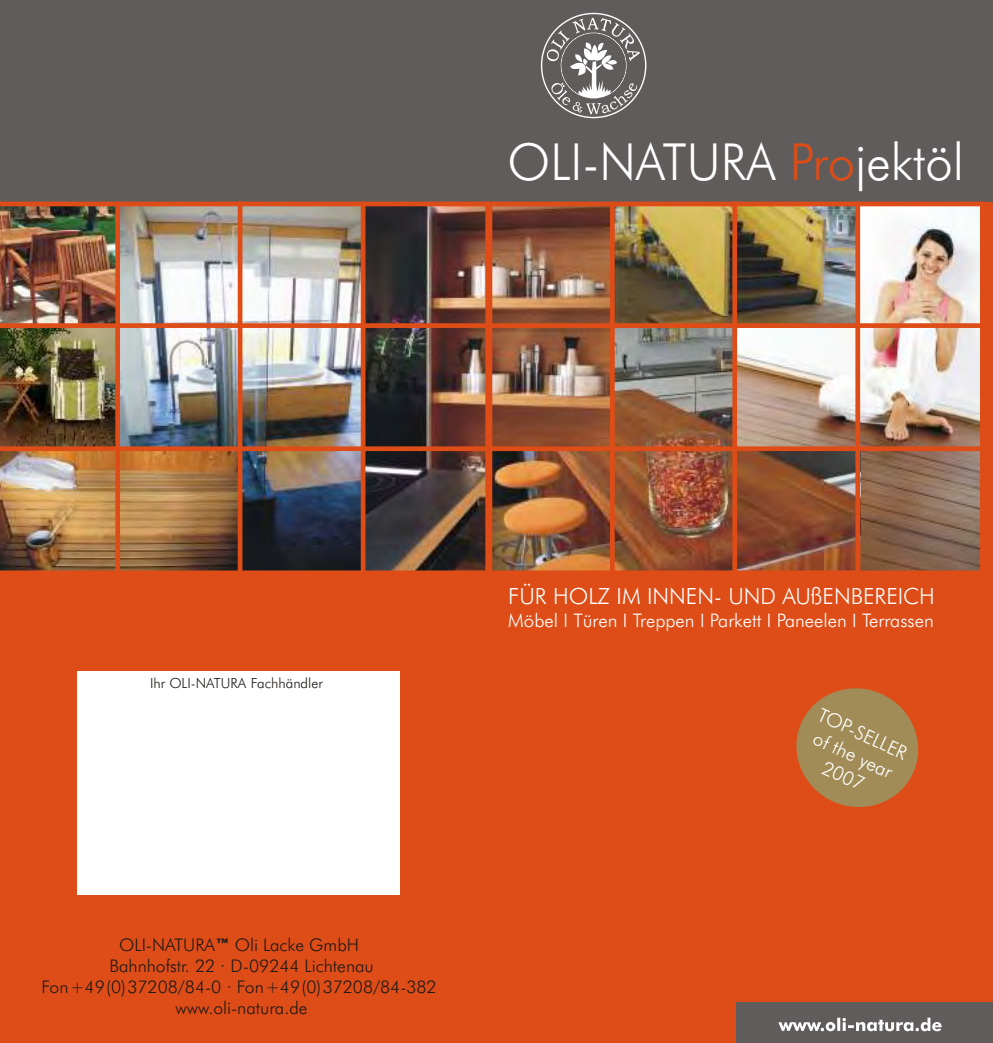
<style>
.page{position:relative;width:993px;height:1043px;background:#fff}
.page>*{position:absolute;margin:0;border:0;box-sizing:border-box;transform-origin:0 0}
.t1{font:51.1px "Futura Lt BT";color:#fff;scale:.96 1}
.t2{font:22.4px "Futura Lt BT";color:#fff}
.t3{font:19.25px/23.1px "Futura Lt BT";color:#fff}
.t4{font:18.72px "Futura Lt BT";color:#fff}
.t5{font:17.5px/21px "Futura Lt BT";color:#1f1a17;text-align:center}
.t6{font:14px "Futura Lt BT";color:#1f1a17}
.s1{color:#de4d17}
.s2{font-family:"Futura Md BT";font-weight:700}
</style>
<div class="page">
<div style="left:0;top:196px;width:992px;height:847px;background:#de4d17"></div>
<div style="left:0;top:0;width:992px;height:202px;background:#615c5c"></div>
<svg style="left:540px;top:13px;width:106px;height:105px"></svg>
<img style="left:120px;top:206px;width:240px;height:364px">
<img style="left:609px;top:328px;width:123px;height:118px">
<img style="left:365px;top:206px;width:244px;height:364px">
<img style="left:737px;top:206px;width:242px;height:364px">
<img style="left:1px;top:207px;width:114px;height:116px">
<img style="left:1px;top:328px;width:114px;height:118px">
<img style="left:1px;top:451px;width:237px;height:119px">
<img style="left:492px;top:451px;width:368px;height:119px">
<hr style="left:238px;top:201px;width:4px;height:373px;background:#de4d17">
<div style="left:115px;top:202px;width:5px;height:371px;background:#de4d17"></div>
<div style="left:485px;top:202px;width:5px;height:372px;background:#de4d17"></div>
<div style="left:0;top:446px;width:489px;height:5px;background:#de4d17"></div>
<div style="left:0;top:323px;width:489px;height:5px;background:#de4d17"></div>
<img style="left:614px;top:206px;width:241px;height:117px">
<div style="left:732px;top:202px;width:5px;height:372px;background:#de4d17"></div>
<hr style="left:610px;top:202px;width:4px;height:371px;background:#de4d17">
<div style="left:487px;top:202px;width:5px;height:372px;background:#de4d17"></div>
<svg style="left:855px;top:206px;width:4px;height:364px"></svg>
<div style="left:488px;top:446px;width:495px;height:5px;background:#de4d17"></div>
<div style="left:488px;top:323px;width:495px;height:5px;background:#de4d17"></div>
<div style="left:735px;top:1002px;width:257px;height:41px;background:#615c5c"></div>
<div style="left:77px;top:671px;width:323px;height:223px;background:#fff"></div>
<svg style="left:778px;top:1018px;width:163px;height:13px"></svg>
<svg style="left:796px;top:688px;width:122px;height:119px"></svg>
<h1 class="t1" style="left:507px;top:141px;width:476px">OLI-NATURA <span class="s1">Pro</span>jektöl</h1>
<p class="t6" style="left:150px;top:678px;width:174px">Ihr OLI-NATURA-Fachhändler</p>
<p class="t5" style="left:41px;top:936px;width:396px">OLI-NATURA<span class="s2">™</span> Oli Lacke GmbH<br>Bahnhofstr. 22 · D-09244 Lichtenau<br>Fon+49(0)37208/84-0 · Fon+49(0)37208/84-382 www.oli-natura.de</p>
<p class="t2" style="left:508px;top:587px;width:428px">FÜR HOLZ IM INNEN- UND AUßENBEREICH</p>
<p class="t4" style="left:508px;top:613px;width:427px">Möbel I Türen I Treppen I Parkett I Paneelen I Terrassen</p>
<p class="t3" style="left:823px;top:705px;width:92px;rotate:25deg">TOP EL E oteyar</p>
<p class="t3" style="left:853px;top:719px;width:64px;rotate:25deg">-S LR</p>
<p class="t3" style="left:828px;top:733px;width:59px;text-align:center;rotate:25deg">fh e<br>2007</p>
</div>
